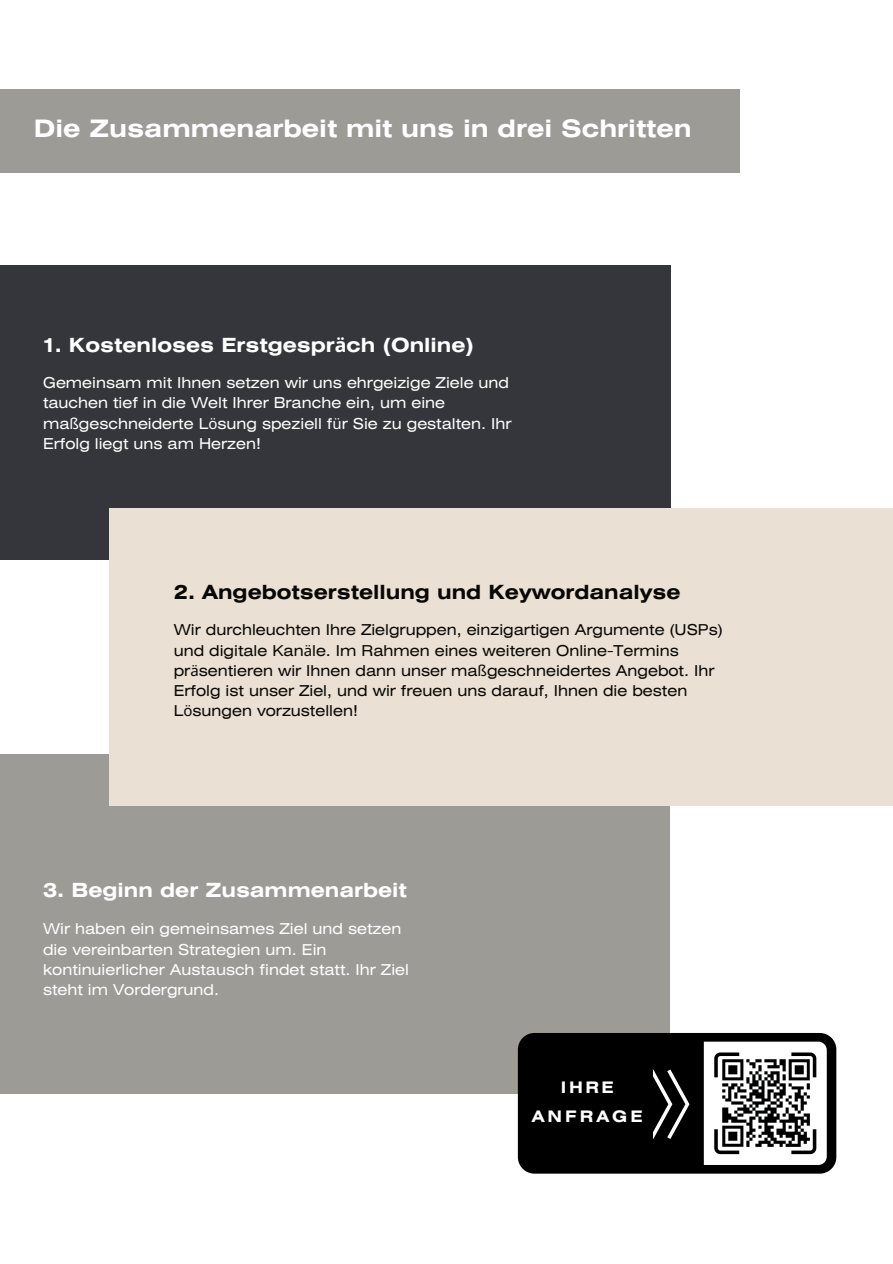
<style>
.page{position:relative;width:893px;height:1264px;background:#fff}
.page>*{position:absolute;margin:0;border:0;box-sizing:border-box;transform-origin:0 0}
.t1{font:700 24px "Helios Ext";color:#fff}
.t2{font:700 19.5px "Helios Ext";color:#fff}
.t3{font:700 19.5px "Helios Ext";color:#080704}
.t4{font:700 15.9px/29.2px "Helios Ext";letter-spacing:.19em;color:#fff;text-align:center}
.t5{font:15px/20.2px "Helios Ext";color:#fff}
.t6{font:15px/20.2px "Helios Ext";color:#080704}
.s1{font-family:"Noto Sans"}
</style>
<div class="page">
<div style="left:0;top:89px;width:739px;height:84px;background:#9c9b95"></div>
<div style="left:0;top:265px;width:670px;height:294px;background:#34363b"></div>
<div style="left:0;top:754px;width:670px;height:339px;background:#9c9b95"></div>
<div style="left:109px;top:507px;width:783px;height:298px;background:#eae0d3"></div>
<svg style="left:518px;top:1033px;width:318px;height:140px"></svg>
<div style="left:522px;top:1042px;width:130px;height:122px;background:#000"></div>
<img style="left:721px;top:1058px;width:89px;height:89px">
<h1 class="t1" style="left:34px;top:113px;width:659px">Die Zusammenarbeit mit uns in drei Schritten</h1>
<h2 class="t2" style="left:43px;top:333px;width:432px">1. Kostenloses Erstgespr<span class="s1">ä</span>ch (Online)</h2>
<p class="t5" style="left:43px;top:372px;width:470px">Gemeinsam mit Ihnen setzen wir uns ehrgeizige Ziele und tauchen tief in die Welt Ihrer Branche ein, um eine ma<span class="s1">ß</span>geschneiderte L<span class="s1">ö</span>sung speziell f<span class="s1">ü</span>r Sie zu gestalten. Ihr Erfolg liegt uns am Herzen!</p>
<h2 class="t3" style="left:174px;top:580px;width:508px">2. Angebotserstellung und Keywordanalyse</h2>
<p class="t6" style="left:174px;top:619px;width:550px">Wir durchleuchten Ihre Zielgruppen, einzigartigen Argumente (USPs) und digitale Kan<span class="s1">ä</span>le. Im Rahmen eines weiteren Online-Termins pr<span class="s1">ä</span>sentieren wir Ihnen dann unser ma<span class="s1">ß</span>geschneidertes Angebot. Ihr Erfolg ist unser Ziel, und wir freuen uns darauf, Ihnen die besten L<span class="s1">ö</span>sungen vorzustellen!</p>
<h2 class="t2" style="left:43px;top:878px;width:365px">3. Beginn der Zusammenarbeit</h2>
<p class="t5" style="left:43px;top:918px;width:367px">Wir haben ein gemeinsames Ziel und setzen die vereinbarten Strategien um. Ein kontinuierlicher Austausch findet statt. Ihr Ziel steht im Vordergrund.</p>
<p class="t4" style="left:531px;top:1072px;width:112px">IHRE<br>ANFRAGE</p>
</div>
